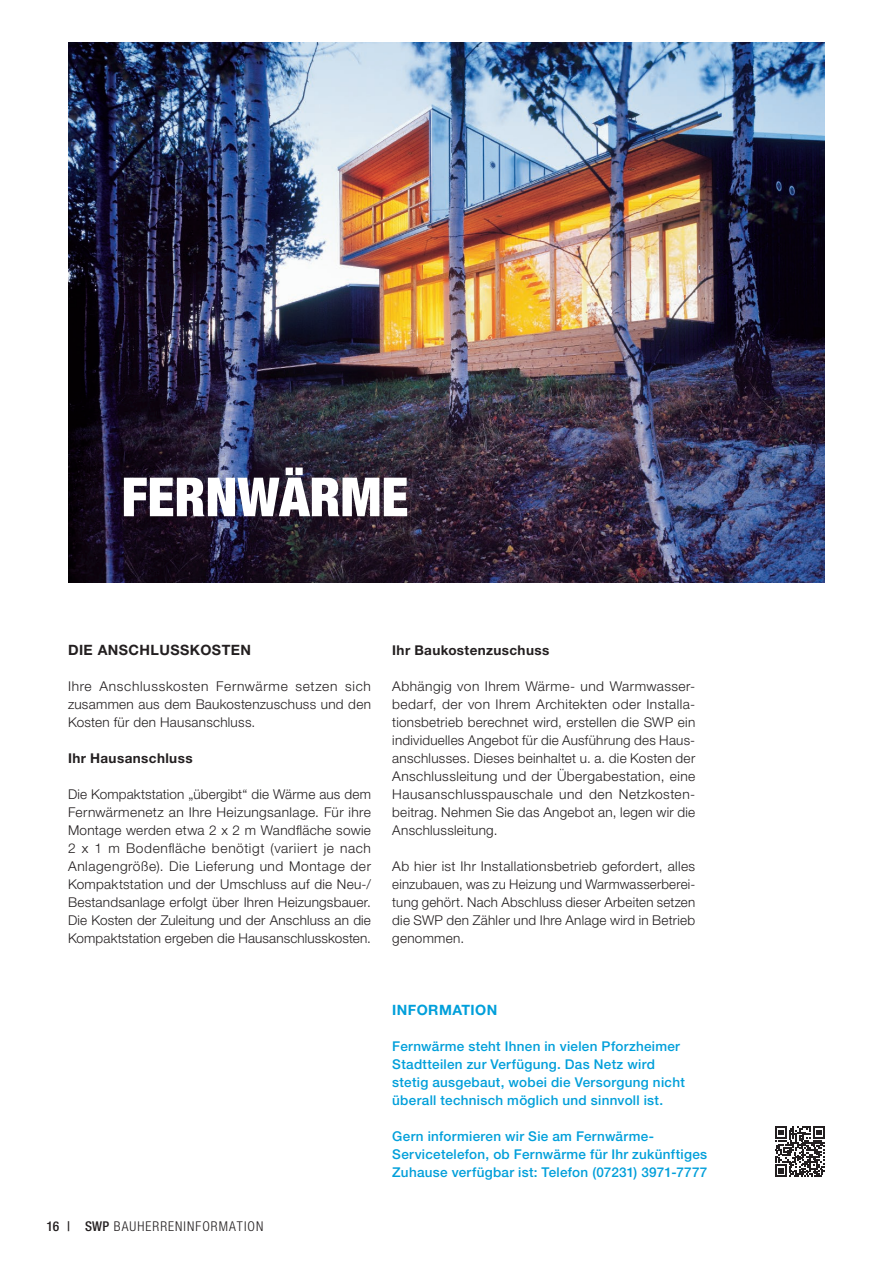
<style>
.page{position:relative;width:893px;height:1263px;background:#fff}
.page>*{position:absolute;margin:0;border:0;box-sizing:border-box;transform-origin:0 0}
.t1{font:900 condensed 54px "Helvetica Neue";color:#fff}
.t2{font:700 14.25px "Helvetica Neue LT Pro";letter-spacing:.03em;color:#231f20}
.t3{font:700 14.25px "Helvetica Neue LT Pro";letter-spacing:.03em;color:#009fda}
.t4{font:300 13.5px/18px "Helvetica Neue LT Pro";letter-spacing:.02em;color:#231f20;text-align:justify}
.t5{font:500 13.5px/18px "Helvetica Neue LT";letter-spacing:.02em;color:#009fda}
.t6{font:700 13.5px "Helvetica Neue LT Pro";letter-spacing:.03em;color:#231f20}
.t7{font:300 condensed 13.5px "Helvetica Neue LT";letter-spacing:.08em;color:#231f20}
.s1{font-family:"Helvetica Neue";font-weight:500}
.s2{font-weight:500}
</style>
<div class="page">
<img style="left:68px;top:43px;width:757px;height:540px">
<svg style="left:775px;top:1126px;width:50px;height:50px"></svg>
<h1 class="t1" style="left:122px;top:464px;width:288px">FERNWÄRME</h1>
<p class="t2" style="left:68px;top:641px;width:184px">DIE ANSCHLUSSKOSTEN</p>
<p class="t4" style="left:68px;top:676px;width:304px">Ihre Anschlusskosten Fernwärme setzen sich zusammen aus dem Baukostenzuschuss und den Kosten für den Hausanschluss.</p>
<p class="t6" style="left:68px;top:749px;width:126px">Ihr Hausanschluss</p>
<p class="t4" style="left:68px;top:784px;width:304px">Die Kompaktstation „übergibt“ die Wärme aus dem Fernwärmenetz an Ihre Heizungsanlage. Für ihre Montage werden etwa 2 x 2 m Wandfläche sowie 2 x 1 m Bodenfläche benötigt (variiert je nach Anlagengröße). Die Lieferung und Montage der Kompaktstation und der Umschluss auf die Neu-/ Bestandsanlage erfolgt über Ihren Heizungsbauer.<br>Die Kosten der Zuleitung und der Anschluss an die Kompaktstation ergeben die Hausanschlusskosten.</p>
<p class="t6" style="left:392px;top:641px;width:159px">Ihr Baukostenzuschuss</p>
<p class="t4" style="left:392px;top:676px;width:304px">Abhängig von Ihrem Wärme- und Warmwasser&shy;bedarf, der von Ihrem Architekten oder Installa&shy;tionsbetrieb berechnet wird, erstellen die SWP ein individuelles Angebot für die Ausführung des Haus&shy;anschlusses. Dieses beinhaltet u. a. die Kosten der Anschlussleitung und der Übergabestation, eine Hausanschlusspauschale und den Netzkosten&shy;beitrag. Nehmen Sie das Angebot an, legen wir die Anschlussleitung.</p>
<p class="t4" style="left:392px;top:856px;width:304px">Ab hier ist Ihr Installationsbetrieb gefordert, alles einzubauen, was zu Heizung und Warmwasserberei&shy;tung gehört. Nach Abschluss dieser Arbeiten setzen die SWP den Zähler und Ihre Anlage wird in Betrieb genommen.</p>
<p class="t7" style="left:46px;top:1218px;width:219px"><span class="s1">16 |</span> <span class="s2">SWP</span> BAUHERRENINFORMATION</p>
<p class="t3" style="left:392px;top:1001px;width:107px">INFORMATION</p>
<p class="t5" style="left:392px;top:1037px;width:294px">Fernwärme steht Ihnen in vielen Pforzheimer Stadtteilen zur Verfügung. Das Netz wird stetig ausgebaut, wobei die Versorgung nicht überall technisch möglich und sinnvoll ist.</p>
<p class="t5" style="left:392px;top:1127px;width:317px">Gern informieren wir Sie am Fernwärme-<br>Servicetelefon, ob Fernwärme für Ihr zukünftiges<br>Zuhause verfügbar ist: Telefon (07231) 3971-7777</p>
</div>
